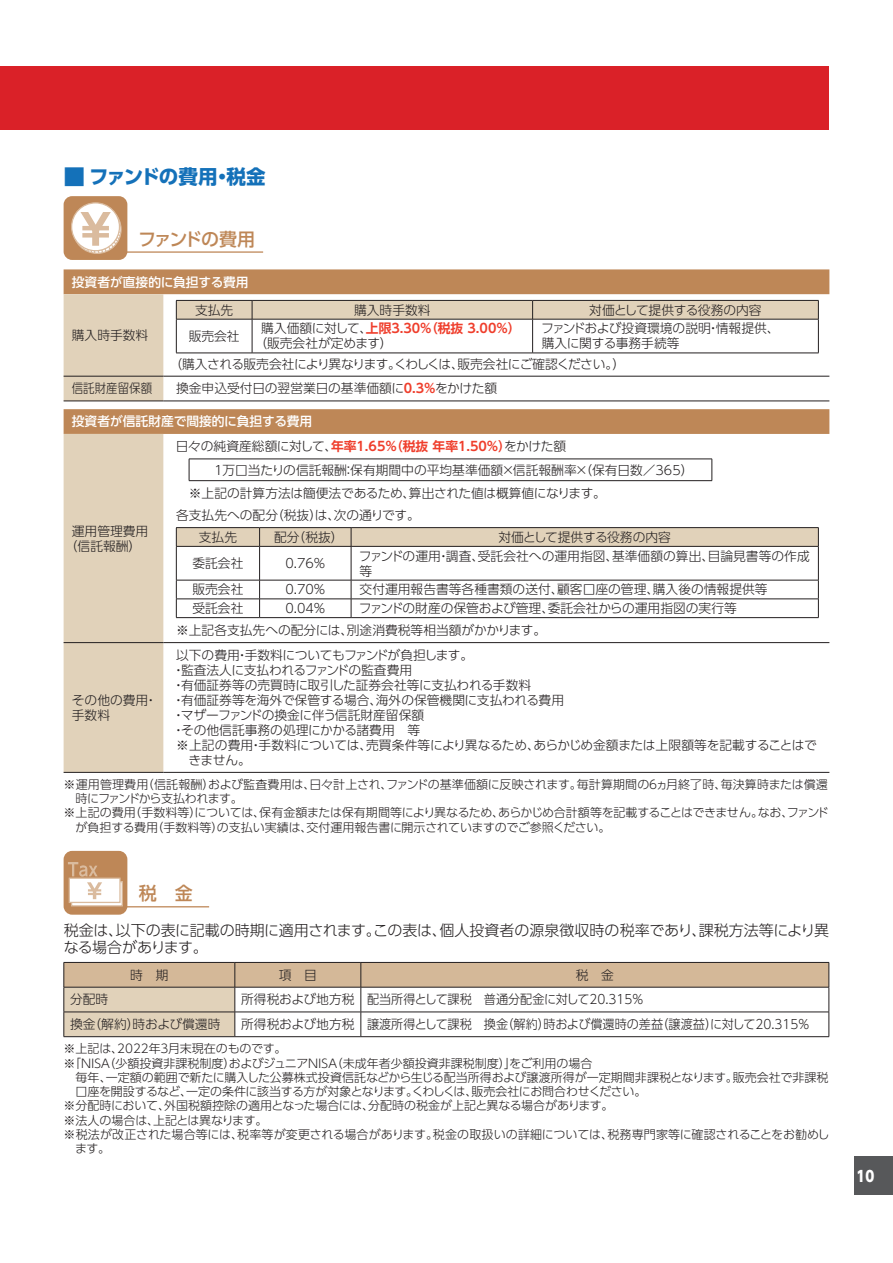
<style>
.page{position:relative;width:893px;height:1263px;background:#fff}
.page>*{position:absolute;margin:0;border:0;box-sizing:border-box;transform-origin:0 0}
.t1{font:700 19.5px "UD Shin Go Pro";letter-spacing:-.045em;color:#1471b9}
.t2{font:500 18px "UD Shin Go Pro";letter-spacing:-.095em;color:#be8757}
.t3{font:300 15px/17.2px "UD Shin Go Pro";color:#231f20}
.t4{font:800 15px "UD Shin Go Pro";color:#fff;scale:.9 1}
.t5{font:300 12.75px/15px "UD Shin Go Pro";color:#231f20}
.t6{font:300 12.75px "UD Shin Go Pro";letter-spacing:-.02em;color:#231f20}
.t7{font:300 12.75px "UD Shin Go Pro";letter-spacing:-.045em;color:#231f20}
.t8{font:300 12.75px "UD Shin Go Pro";letter-spacing:-.03em;color:#231f20}
.t9{font:500 12.75px "UD Shin Go Pro";color:#fff}
.t10{font:700 12.75px "UD Shin Go Pro De";color:#ef3e2c}
.t11{font:300 12.75px "UD Shin Go Pro";letter-spacing:-.035em;color:#231f20}
.t12{font:300 12.75px "UD Shin Go Pro";color:#231f20;scale:.9 1}
.t13{font:300 12px "UD Shin Go Pro";letter-spacing:-.01em;color:#231f20}
.t14{font:300 12px "UD Shin Go Pro";letter-spacing:.01em;color:#231f20}
.t15{font:300 12px "UD Shin Go Pro";letter-spacing:-.03em;color:#231f20}
.t16{font:300 12px "UD Shin Go Pro";letter-spacing:-.07em;color:#231f20}
.s1{font-size:21.75px}
.s2{font-family:"UD Shin Go Pro";font-weight:300;color:#231f20}
.s3{font-family:"UD Shin Go Pro De";font-weight:700;color:#ef3e2c}
</style>
<div class="page">
<div style="left:855px;top:1157px;width:38px;height:38px;background:#57585a"></div>
<div style="left:0;top:66px;width:823px;height:64px;background:#da2128"></div>
<hr style="left:825px;top:66px;width:4px;height:64px;background:#da2128">
<hr style="left:115px;top:251px;width:148px;height:2px;background:#be8757">
<div style="left:64px;top:196px;width:63px;height:64px;background:#be8757;border-radius:9px"></div>
<div style="left:72px;top:203px;width:47px;height:48px;background:#fff;border-radius:50%"></div>
<div style="left:71px;top:202px;width:49px;height:49px;border:1px solid #dabb9e;border-radius:50%"></div>
<svg style="left:80px;top:212px;width:42px;height:42px"></svg>
<svg style="left:64px;top:269px;width:765px;height:165px"></svg>
<svg style="left:64px;top:294px;width:99px;height:478px;background:#dfceb5"></svg>
<hr style="left:64px;top:376px;width:99px;height:1px;background:#231f20">
<hr style="left:163px;top:376px;width:666px;height:1px;background:#231f20">
<hr style="left:64px;top:642px;width:99px;height:1px;background:#231f20">
<hr style="left:64px;top:401px;width:99px;height:1px;background:#231f20">
<hr style="left:163px;top:401px;width:666px;height:1px;background:#231f20">
<hr style="left:64px;top:772px;width:99px;height:1px;background:#231f20">
<hr style="left:163px;top:772px;width:666px;height:1px;background:#231f20">
<hr style="left:163px;top:642px;width:666px;height:1px;background:#231f20">
<svg style="left:176px;top:300px;width:643px;height:19px;background:#d3c5af"></svg>
<hr style="left:176px;top:319px;width:76px;height:1px;background:#231f20">
<hr style="left:176px;top:319px;width:1px;height:34px;background:#231f20">
<hr style="left:252px;top:319px;width:281px;height:1px;background:#231f20">
<hr style="left:252px;top:319px;width:1px;height:34px;background:#231f20">
<hr style="left:533px;top:319px;width:286px;height:1px;background:#231f20">
<hr style="left:532px;top:319px;width:1px;height:34px;background:#231f20">
<hr style="left:818px;top:319px;width:1px;height:34px;background:#231f20">
<hr style="left:176px;top:353px;width:76px;height:1px;background:#231f20">
<hr style="left:252px;top:353px;width:281px;height:1px;background:#231f20">
<hr style="left:533px;top:353px;width:286px;height:1px;background:#231f20">
<hr style="left:189px;top:459px;width:523px;height:1px;background:#231f20">
<svg style="left:189px;top:459px;width:1px;height:21px"></svg>
<svg style="left:712px;top:459px;width:1px;height:21px"></svg>
<hr style="left:189px;top:480px;width:523px;height:1px;background:#231f20">
<hr style="left:176px;top:527px;width:84px;height:1px;background:#231f20">
<hr style="left:260px;top:527px;width:91px;height:1px;background:#231f20">
<hr style="left:351px;top:527px;width:468px;height:1px;background:#231f20">
<svg style="left:176px;top:528px;width:643px;height:18px;background:#ddceb6"></svg>
<hr style="left:176px;top:546px;width:84px;height:1px;background:#231f20">
<hr style="left:176px;top:547px;width:1px;height:33px;background:#231f20">
<hr style="left:260px;top:546px;width:91px;height:1px;background:#231f20">
<hr style="left:259px;top:547px;width:1px;height:33px;background:#231f20">
<hr style="left:351px;top:546px;width:468px;height:1px;background:#231f20">
<hr style="left:351px;top:547px;width:1px;height:33px;background:#231f20">
<hr style="left:818px;top:547px;width:1px;height:33px;background:#231f20">
<hr style="left:176px;top:580px;width:84px;height:1px;background:#231f20">
<hr style="left:260px;top:580px;width:91px;height:1px;background:#231f20">
<hr style="left:351px;top:580px;width:468px;height:1px;background:#231f20">
<hr style="left:176px;top:599px;width:84px;height:1px;background:#231f20">
<svg style="left:176px;top:580px;width:1px;height:37px"></svg>
<hr style="left:260px;top:599px;width:91px;height:1px;background:#231f20">
<svg style="left:259px;top:580px;width:1px;height:37px"></svg>
<hr style="left:351px;top:599px;width:468px;height:1px;background:#231f20">
<svg style="left:351px;top:580px;width:1px;height:37px"></svg>
<svg style="left:818px;top:580px;width:1px;height:37px"></svg>
<hr style="left:176px;top:617px;width:84px;height:1px;background:#231f20">
<hr style="left:260px;top:617px;width:91px;height:1px;background:#231f20">
<hr style="left:351px;top:617px;width:468px;height:1px;background:#231f20">
<hr style="left:115px;top:906px;width:94px;height:1px;background:#be8757">
<div style="left:64px;top:851px;width:63px;height:64px;background:#be8757;border-radius:9px"></div>
<div style="left:72px;top:882px;width:50px;height:24px;background:#fcfaf8"></div>
<div style="left:71px;top:881px;width:52px;height:25px;border:1px solid #dabb9e"></div>
<div style="left:69px;top:878px;width:51px;height:24px;background:#fff"></div>
<div style="left:69px;top:877px;width:52px;height:26px;border:1px solid #dabb9e"></div>
<svg style="left:68px;top:862px;width:34px;height:37px"></svg>
<svg style="left:64px;top:962px;width:766px;height:75px"></svg>
<hr style="left:64px;top:1036px;width:171px;height:1px;background:#231f20">
<hr style="left:235px;top:1036px;width:126px;height:1px;background:#231f20">
<hr style="left:361px;top:1036px;width:468px;height:1px;background:#231f20">
<h1 class="t1" style="left:64px;top:161px;width:203px"><span class="s1">■</span> ファンドの費用・税金</h1>
<h2 class="t2" style="left:138px;top:224px;width:118px">ファンドの費用</h2>
<p class="t9" style="left:72px;top:271px;width:178px">投資者が直接的に負担する費用</p>
<p class="t5" style="left:72px;top:327px;width:78px">購入時手数料</p>
<p class="t5" style="left:195px;top:302px;width:40px">支払先</p>
<p class="t5" style="left:354px;top:302px;width:78px">購入時手数料</p>
<p class="t5" style="left:589px;top:302px;width:174px">対価として提供する役務の内容</p>
<p class="t5" style="left:189px;top:328px;width:52px">販売会社</p>
<p class="t5" style="left:541px;top:321px;width:240px">ファンドおよび投資環境の説明・情報提供、購入に関する事務手続等</p>
<p class="t7" style="left:169px;top:353px;width:457px">（購入される販売会社により異なります。くわしくは、販売会社にご確認ください。）</p>
<p class="t10" style="left:261px;top:318px;width:261px"><span class="s2">購入価額に対して、</span>上限3.30％（税抜 3.00％）</p>
<p class="t5" style="left:254px;top:336px;width:140px">（販売会社が定めます）</p>
<p class="t12" style="left:72px;top:378px;width:91px">信託財産留保額</p>
<p class="t5" style="left:176px;top:381px;width:322px">換金申込受付日の翌営業日の基準価額に<span class="s3">0.3％</span>をかけた額</p>
<p class="t9" style="left:72px;top:411px;width:242px">投資者が信託財産で間接的に負担する費用</p>
<p class="t5" style="left:65px;top:523px;width:85px;text-align:center">運用管理費用（信託報酬）</p>
<p class="t8" style="left:176px;top:436px;width:392px">日々の純資産総額に対して、<span class="s3">年率1.65％（税抜 年率1.50％）</span>をかけた額</p>
<p class="t5" style="left:212px;top:462px;width:483px">１万口当たりの信託報酬：保有期間中の平均基準価額×信託報酬率×（保有日数／365）</p>
<p class="t6" style="left:189px;top:483px;width:418px">※上記の計算方法は簡便法であるため、算出された値は概算値になります。</p>
<p class="t5" style="left:199px;top:503px;width:222px;line-height:22px;text-indent:-23px">各支払先への配分（税抜）は、次の通りです。支払先</p>
<p class="t5" style="left:274px;top:529px;width:71px">配分（税抜）</p>
<p class="t5" style="left:499px;top:529px;width:174px">対価として提供する役務の内容</p>
<p class="t5" style="left:192px;top:555px;width:52px">委託会社</p>
<p class="t5" style="left:285px;top:555px;width:42px">0.76％</p>
<p class="t5" style="left:359px;top:548px;width:452px">ファンドの運用・調査、受託会社への運用指図、基準価額の算出、目論見書等の作成等</p>
<p class="t5" style="left:192px;top:581px;width:52px">販売会社</p>
<p class="t5" style="left:285px;top:581px;width:42px">0.70％</p>
<p class="t5" style="left:360px;top:581px;width:409px">交付運用報告書等各種書類の送付、顧客口座の管理、購入後の情報提供等</p>
<p class="t5" style="left:192px;top:600px;width:52px">受託会社</p>
<p class="t5" style="left:285px;top:600px;width:42px">0.04％</p>
<p class="t5" style="left:176px;top:597px;width:562px;line-height:22px;text-indent:183px">ファンドの財産の保管および管理、委託会社からの運用指図の実行等※上記各支払先への配分には、別途消費税等相当額がかかります。</p>
<p class="t11" style="left:176px;top:645px;width:298px">以下の費用・手数料についてもファンドが負担します。</p>
<p class="t6" style="left:172px;top:660px;width:241px">・監査法人に支払われるファンドの監査費用</p>
<p class="t5" style="left:172px;top:677px;width:361px">・有価証券等の売買時に取引した証券会社等に支払われる手数料</p>
<p class="t5" style="left:172px;top:692px;width:393px">・有価証券等を海外で保管する場合、海外の保管機関に支払われる費用</p>
<p class="t6" style="left:172px;top:705px;width:253px">・マザーファンドの換金に伴う信託財産留保額</p>
<p class="t5" style="left:172px;top:722px;width:250px">・その他信託事務の処理にかかる諸費用　等</p>
<p class="t5" style="left:176px;top:737px;width:642px">※上記の費用・手数料については、売買条件等により異なるため、あらかじめ金額または上限額等を記載することはで</p>
<p class="t5" style="left:188px;top:752px;width:64px">きません。</p>
<p class="t14" style="left:64px;top:775px;width:766px">※運用管理費用（信託報酬）および監査費用は、日々計上され、ファンドの基準価額に反映されます。毎計算期間の６ヵ月終了時、毎決算時または償還</p>
<p class="t16" style="left:76px;top:789px;width:169px">時にファンドから支払われます。</p>
<p class="t13" style="left:64px;top:803px;width:767px">※上記の費用（手数料等）については、保有金額または保有期間等により異なるため、あらかじめ合計額等を記載することはできません。なお、ファンド</p>
<p class="t13" style="left:76px;top:817px;width:536px">が負担する費用（手数料等）の支払い実績は、交付運用報告書に開示されていますのでご参照ください。</p>
<p class="t5" style="left:72px;top:692px;width:87px">その他の費用・手数料</p>
<h2 class="t2" style="left:139px;top:879px;width:55px">税　金</h2>
<p class="t3" style="left:64px;top:921px;width:767px">税金は、以下の表に記載の時期に適用されます。この表は、個人投資者の源泉徴収時の税率であり、課税方法等により異なる場合があります。</p>
<p class="t5" style="left:130px;top:967px;width:40px">時　期</p>
<p class="t5" style="left:279px;top:967px;width:40px">項　目</p>
<p class="t5" style="left:576px;top:967px;width:40px">税　金</p>
<p class="t5" style="left:70px;top:991px;width:40px">分配時</p>
<p class="t5" style="left:241px;top:991px;width:404px">所得税および地方税 配当所得として課税　普通分配金に対して20.315％</p>
<p class="t5" style="left:70px;top:1016px;width:152px">換金（解約）時および償還時</p>
<p class="t5" style="left:241px;top:1016px;width:570px">所得税および地方税 譲渡所得として課税　換金（解約）時および償還時の差益（譲渡益）に対して20.315％</p>
<p class="t13" style="left:64px;top:1039px;width:224px">※上記は、2022年３月末現在のものです。</p>
<p class="t13" style="left:64px;top:1053px;width:530px">※「ＮＩＳＡ（少額投資非課税制度）およびジュニアＮＩＳＡ（未成年者少額投資非課税制度）」をご利用の場合</p>
<p class="t13" style="left:76px;top:1068px;width:754px">毎年、一定額の範囲で新たに購入した公募株式投資信託などから生じる配当所得および譲渡所得が一定期間非課税となります。販売会社で非課税</p>
<p class="t15" style="left:76px;top:1082px;width:572px">口座を開設するなど、一定の条件に該当する方が対象となります。くわしくは、販売会社にお問合わせください。</p>
<p class="t13" style="left:64px;top:1096px;width:552px">※分配時において、外国税額控除の適用となった場合には、分配時の税金が上記と異なる場合があります。</p>
<p class="t13" style="left:64px;top:1110px;width:205px">※法人の場合は、上記とは異なります。</p>
<p class="t13" style="left:64px;top:1125px;width:767px">※税法が改正された場合等には、税率等が変更される場合があります。税金の取扱いの詳細については、税務専門家等に確認されることをお勧めし</p>
<p class="t13" style="left:75px;top:1139px;width:37px">ます。</p>
<p class="t4" style="left:856px;top:1163px;width:21px">10</p>
</div>
